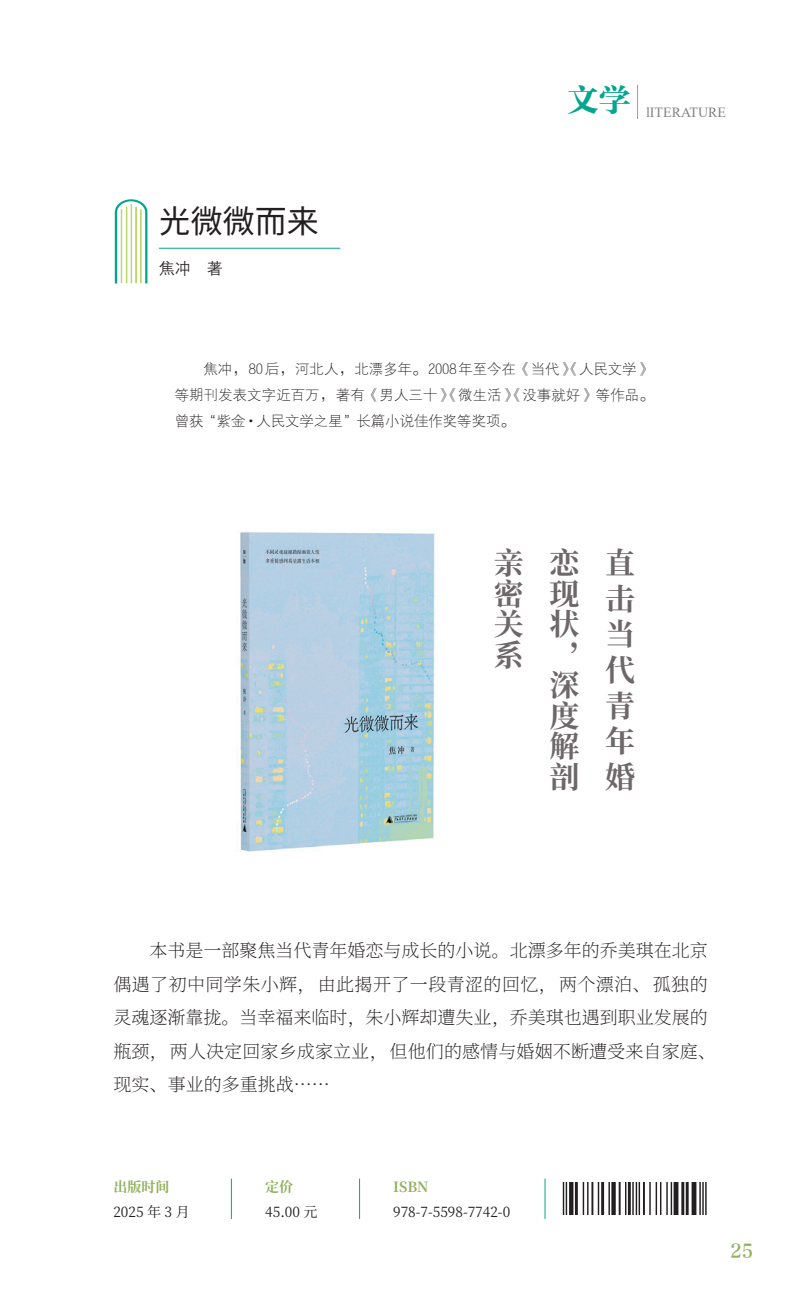
<style>
.page{position:relative;width:794px;height:1304px;background:#fff}
.page>*{position:absolute;margin:0;border:0;box-sizing:border-box;transform-origin:0 0}
.t1{font:32px "Source Han Sans CN";color:#231f20}
.t2{font:32px "FZCYSK GBK1 0";color:#00a78e}
.宣传语1{font:700 30px/30.4px "Source Han Serif CN";color:#6e676a;text-align:justify}
.主要内容1{font:200 18px/33.6px "Source Han Serif SC";color:#231f20}
.t3{font:18px "FZZYSK1 GBK1 0";color:#90b15b}
.t4{font:16px "FZZDXK GBK1 0";color:#231f20}
.t5{font:14.4px/26px "FZXDXK GBK1 0";letter-spacing:.005em;color:#231f20;text-align:justify}
.t6{font:14px "Source Han Serif CN";color:#231f20}
.t7{font:14px "Times New Roman";color:#808285}
.t8{font:700 14px "Source Han Serif CN";color:#90b15b}
</style>
<div class="page">
<hr style="left:637px;top:85px;width:1px;height:34px;background:#90b15b">
<img style="left:240px;top:532px;width:195px;height:320px">
<img style="left:562px;top:1183px;width:145px;height:32px">
<hr style="left:231px;top:1179px;width:1px;height:40px;background:#00a78e">
<hr style="left:359px;top:1179px;width:1px;height:40px;background:#00a78e">
<hr style="left:544px;top:1179px;width:1px;height:40px;background:#00a78e">
<hr style="left:159px;top:248px;width:181px;height:1px;background:#00a78e">
<svg style="left:115px;top:199px;width:32px;height:84px"></svg>
<div style="left:121px;top:209px;width:1px;height:74px;border:1px solid #b8d66c"></div>
<div style="left:126px;top:207px;width:1px;height:76px;border:1px solid #b8d66c"></div>
<div style="left:131px;top:204px;width:1px;height:79px;border:1px solid #b8d66c"></div>
<div style="left:136px;top:207px;width:1px;height:76px;border:1px solid #b8d66c"></div>
<div style="left:140px;top:209px;width:1px;height:74px;border:1px solid #b8d66c"></div>
<p class="t1" style="left:159px;top:203px;width:161px">光微微而来</p>
<p class="t4" style="left:159px;top:259px;width:65px">焦冲 著</p>
<h1 class="t2" style="left:567px;top:82px;width:65px">文学</h1>
<p class="t7" style="left:646px;top:102px;width:82px">lITERATURE</p>
<p class="t5" style="left:175px;top:357px;width:480px;text-indent:29px">焦冲，80后，河北人，北漂多年。2008年至今在《当代》《人民文学》等期刊发表文字近百万，著有《男人三十》《微生活》《没事就好》等作品。曾获“紫金·人民文学之星”长篇小说佳作奖等奖项。</p>
<p class="宣传语1" style="left:494px;top:549px;width:33px">亲密关系</p>
<p class="宣传语1" style="left:549px;top:549px;width:33px;text-align:left">恋现状，深度解剖</p>
<p class="宣传语1" style="left:605px;top:546px;width:31px;line-height:35.6px">直击当代青年婚</p>
<p class="主要内容1" style="left:113px;top:934px;width:604px;text-indent:36px">本书是一部聚焦当代青年婚恋与成长的小说。北漂多年的乔美琪在北京偶遇了初中同学朱小辉，由此揭开了一段青涩的回忆，两个漂泊、孤独的灵魂逐渐靠拢。当幸福来临时，朱小辉却遭失业，乔美琪也遇到职业发展的瓶颈，两人决定回家乡成家立业，但他们的感情与婚姻不断遭受来自家庭、现实、事业的多重挑战……</p>
<p class="t8" style="left:113px;top:1179px;width:57px">出版时间</p>
<p class="t6" style="left:113px;top:1204px;width:78px">2025 年 3 月</p>
<p class="t8" style="left:265px;top:1179px;width:29px">定价</p>
<p class="t6" style="left:265px;top:1204px;width:54px">45.00 元</p>
<p class="t8" style="left:393px;top:1179px;width:37px">ISBN</p>
<p class="t6" style="left:393px;top:1204px;width:119px">978-7-5598-7742-0</p>
<p class="t3" style="left:730px;top:1241px;width:24px">25</p>
</div>
